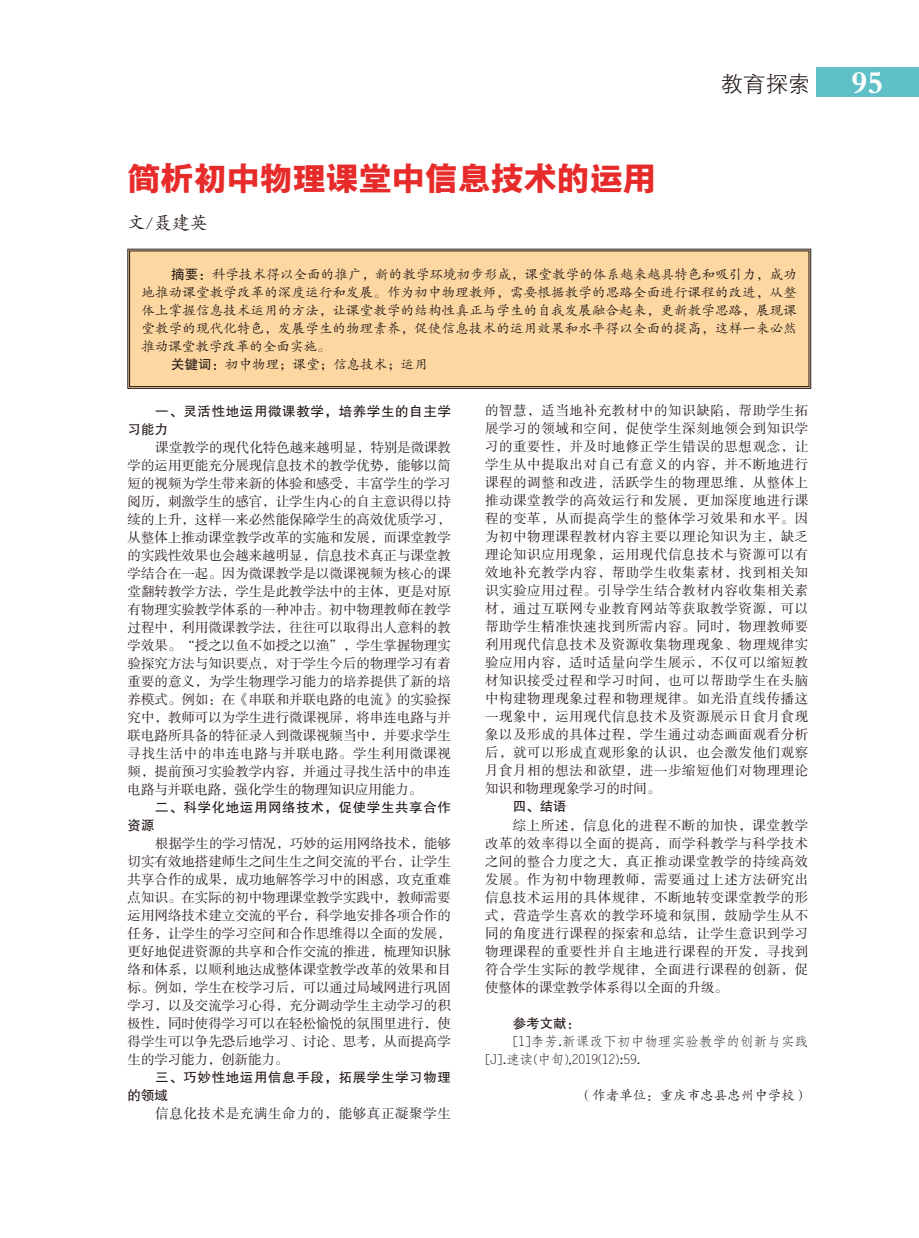
<style>
.page{position:relative;width:919px;height:1238px;background:#fff}
.page>*{position:absolute;margin:0;border:0;box-sizing:border-box;transform-origin:0 0}
.t1{font:33px "FZYDCHJW GB1 0";color:#e72b2a}
.t2{font:22.5px "FZXH1 K GBK1 0";color:#231916}
.t3{font:18px "FZKTK GBK1 0";color:#231916}
.t4{font:13.5px/18px "FZSSK GBK1 0";color:#231916;text-align:justify}
.t5{font:13.5px "FZKTK GBK1 0";letter-spacing:.01em;color:#231916}
.t6{font:13.5px/18px "FZHTK GBK1 0";letter-spacing:.045em;color:#231916}
.t7{font:13.5px/18px "FZFSK GBK1 0";letter-spacing:.015em;color:#231916}
.t8{font:13.5px "FZSSK GBK1 0";letter-spacing:.045em;color:#231916}
.s1{font-family:"FZDBSK GBK1 0";font-size:33px;color:#fff}
.s2{font-family:"FZHTK GBK1 0"}
</style>
<div class="page">
<div style="left:816px;top:68px;width:102px;height:29px;background:#5fc1c7"></div>
<div style="left:127px;top:249px;width:684px;height:140px;background:#fcd7a2"></div>
<div style="left:129px;top:251px;width:680px;height:136px;border:1px solid #231916"></div>
<h1 class="t1" style="left:128px;top:160px;width:529px">简析初中物理课堂中信息技术的运用</h1>
<h3 class="t3" style="left:128px;top:213px;width:82px">文/聂建英</h3>
<h2 class="t2" style="left:720px;top:71px;width:165px">教育探索 <span class="s1">95</span></h2>
<p class="t5" style="left:171px;top:267px;width:627px"><span class="s2">摘要：</span>科学技术得以全面的推广，新的教学环境初步形成，课堂教学的体系越来越具特色和吸引力，成功</p>
<p class="t5" style="left:141px;top:285px;width:656px">地推动课堂教学改革的深度运行和发展。作为初中物理教师，需要根据教学的思路全面进行课程的改进，从整</p>
<p class="t5" style="left:141px;top:303px;width:656px">体上掌握信息技术运用的方法，让课堂教学的结构性真正与学生的自我发展融合起来，更新教学思路，展现课</p>
<p class="t5" style="left:141px;top:321px;width:656px">堂教学的现代化特色，发展学生的物理素养，促使信息技术的运用效果和水平得以全面的提高，这样一来必然</p>
<p class="t5" style="left:141px;top:339px;width:190px">推动课堂教学改革的全面实施。</p>
<p class="t5" style="left:171px;top:357px;width:258px"><span class="s2">关键词：</span>初中物理；课堂；信息技术；运用</p>
<p class="t6" style="left:128px;top:402px;width:325px;text-indent:28px">一、灵活性地运用微课教学，培养学生的自主学习能力</p>
<p class="t4" style="left:128px;top:438px;width:325px;text-indent:28px">课堂教学的现代化特色越来越明显，特别是微课教学的运用更能充分展现信息技术的教学优势，能够以简短的视频为学生带来新的体验和感受，丰富学生的学习阅历，刺激学生的感官，让学生内心的自主意识得以持续的上升，这样一来必然能保障学生的高效优质学习，从整体上推动课堂教学改革的实施和发展，而课堂教学的实践性效果也会越来越明显，信息技术真正与课堂教学结合在一起。因为微课教学是以微课视频为核心的课堂翻转教学方法，学生是此教学法中的主体，更是对原有物理实验教学体系的一种冲击。初中物理教师在教学过程中，利用微课教学法，往往可以取得出人意料的教学效果。“授之以鱼不如授之以渔”，学生掌握物理实验探究方法与知识要点，对于学生今后的物理学习有着重要的意义，为学生物理学习能力的培养提供了新的培养模式。例如：在《串联和并联电路的电流》的实验探究中，教师可以为学生进行微课视屏，将串连电路与并联电路所具备的特征录入到微课视频当中，并要求学生寻找生活中的串连电路与并联电路。学生利用微课视频，提前预习实验教学内容，并通过寻找生活中的串连电路与并联电路，强化学生的物理知识应用能力。</p>
<p class="t6" style="left:155px;top:798px;width:297px">二、科学化地运用网络技术，促使学生共享合作</p>
<p class="t6" style="left:128px;top:816px;width:28px">资源</p>
<p class="t4" style="left:128px;top:834px;width:325px;text-indent:28px">根据学生的学习情况，巧妙的运用网络技术，能够切实有效地搭建师生之间生生之间交流的平台，让学生共享合作的成果，成功地解答学习中的困惑，攻克重难点知识。在实际的初中物理课堂教学实践中，教师需要运用网络技术建立交流的平台，科学地安排各项合作的任务，让学生的学习空间和合作思维得以全面的发展，更好地促进资源的共享和合作交流的推进，梳理知识脉络和体系，以顺利地达成整体课堂教学改革的效果和目标。例如，学生在校学习后，可以通过局域网进行巩固学习，以及交流学习心得，充分调动学生主动学习的积极性，同时使得学习可以在轻松愉悦的氛围里进行，使得学生可以争先恐后地学习、讨论、思考，从而提高学生的学习能力，创新能力。</p>
<p class="t6" style="left:128px;top:1068px;width:325px;text-indent:28px">三、巧妙性地运用信息手段，拓展学生学习物理的领域</p>
<p class="t8" style="left:155px;top:1105px;width:297px">信息化技术是充满生命力的，能够真正凝聚学生</p>
<p class="t4" style="left:485px;top:402px;width:325px">的智慧，适当地补充教材中的知识缺陷，帮助学生拓展学习的领域和空间，促使学生深刻地领会到知识学习的重要性，并及时地修正学生错误的思想观念，让学生从中提取出对自己有意义的内容，并不断地进行课程的调整和改进，活跃学生的物理思维，从整体上推动课堂教学的高效运行和发展，更加深度地进行课程的变革，从而提高学生的整体学习效果和水平。因为初中物理课程教材内容主要以理论知识为主，缺乏理论知识应用现象，运用现代信息技术与资源可以有效地补充教学内容，帮助学生收集素材，找到相关知识实验应用过程。引导学生结合教材内容收集相关素材，通过互联网专业教育网站等获取教学资源，可以帮助学生精准快速找到所需内容。同时，物理教师要利用现代信息技术及资源收集物理现象、物理规律实验应用内容，适时适量向学生展示，不仅可以缩短教材知识接受过程和学习时间，也可以帮助学生在头脑中构建物理现象过程和物理规律。如光沿直线传播这一现象中，运用现代信息技术及资源展示日食月食现象以及形成的具体过程，学生通过动态画面观看分析后，就可以形成直观形象的认识，也会激发他们观察月食月相的想法和欲望，进一步缩短他们对物理理论知识和物理现象学习的时间。</p>
<p class="t6" style="left:512px;top:798px;width:55px">四、结语</p>
<p class="t4" style="left:485px;top:816px;width:325px;text-indent:28px">综上所述，信息化的进程不断的加快，课堂教学改革的效率得以全面的提高，而学科教学与科学技术之间的整合力度之大，真正推动课堂教学的持续高效发展。作为初中物理教师，需要通过上述方法研究出信息技术运用的具体规律，不断地转变课堂教学的形式，营造学生喜欢的教学环境和氛围，鼓励学生从不同的角度进行课程的探索和总结，让学生意识到学习物理课程的重要性并自主地进行课程的开发，寻找到符合学生实际的教学规律，全面进行课程的创新，促使整体的课堂教学体系得以全面的升级。</p>
<p class="t6" style="left:512px;top:1014px;width:69px">参考文献：</p>
<p class="t7" style="left:485px;top:1032px;width:325px;text-indent:28px">[1]李芳.新课改下初中物理实验教学的创新与实践[J].速读(中旬),2019(12):59.</p>
<p class="t5" style="left:578px;top:1087px;width:231px">（作者单位：重庆市忠县忠州中学校）</p>
</div>
